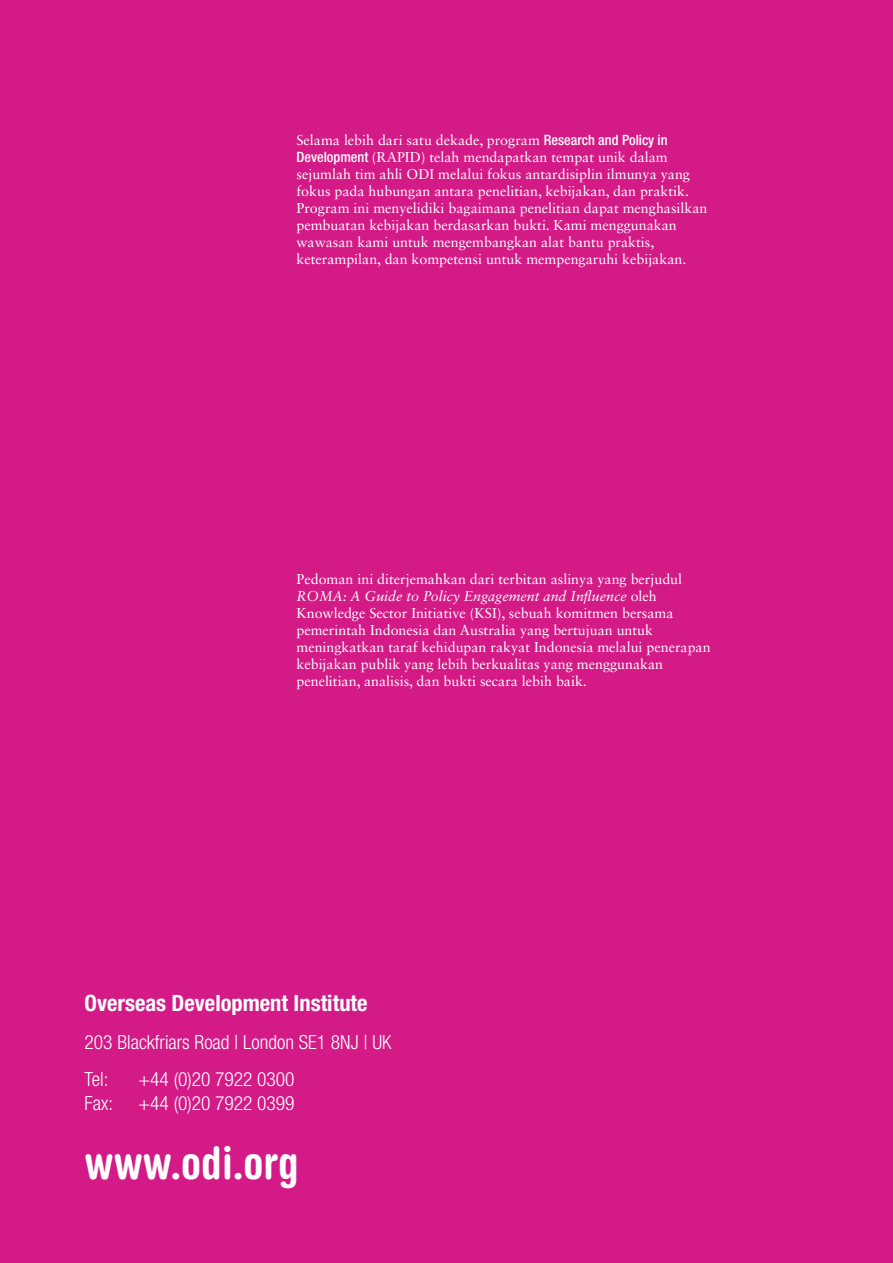
<style>
.page{position:relative;width:893px;height:1263px;background:#d31a87}
.page>*{position:absolute;margin:0;border:0;box-sizing:border-box;transform-origin:0 0}
.t1{font:700 condensed 45px "Helvetica Rounded";color:#fff}
.t2{font:700 condensed 22.5px "Helvetica Neue LT Std";color:#fff}
.t3{font:300 condensed 19.5px/36.9px "Helvetica Neue LT Std";color:#fff}
.t4{font:14.25px/17.1px "Sabon LT Std";color:#fff}
.s1{font-family:"Helvetica Neue LT Std";font-weight:500;font-stretch:condensed}
.s2{font-style:italic}
</style>
<div class="page">
<p class="t4" style="left:297px;top:131px;width:412px">Selama lebih dari satu dekade, program <span class="s1">Research and Policy in Development</span> (RAPID) telah mendapatkan tempat unik dalam sejumlah tim ahli ODI melalui fokus antardisiplin ilmunya yang fokus pada hubungan antara penelitian, kebijakan, dan praktik.<br>Program ini menyelidiki bagaimana penelitian dapat menghasilkan pembuatan kebijakan berdasarkan bukti. Kami menggunakan wawasan kami untuk mengembangkan alat bantu praktis, keterampilan, dan kompetensi untuk mempengaruhi kebijakan.</p>
<p class="t4" style="left:297px;top:570px;width:416px">Pedoman ini diterjemahkan dari terbitan aslinya yang berjudul <span class="s2">ROMA: A Guide to Policy Engagement and Influence</span> oleh Knowledge Sector Initiative (KSI), sebuah komitmen bersama pemerintah Indonesia dan Australia yang bertujuan untuk meningkatkan taraf kehidupan rakyat Indonesia melalui penerapan kebijakan publik yang lebih berkualitas yang menggunakan penelitian, analisis, dan bukti secara lebih baik.</p>
<h2 class="t2" style="left:85px;top:989px;width:285px">Overseas Development Institute</h2>
<h3 class="t3" style="left:85px;top:1024px;width:308px">203 Blackfriars Road | London SE1 8NJ | UK<br>Tel:</h3>
<h3 class="t3" style="left:139px;top:1061px;width:158px">+44 (0)20 7922 0300</h3>
<h3 class="t3" style="left:85px;top:1084px;width:30px">Fax:</h3>
<h3 class="t3" style="left:139px;top:1084px;width:158px">+44 (0)20 7922 0399</h3>
<h1 class="t1" style="left:85px;top:1135px;width:216px">www.odi.org</h1>
</div>
